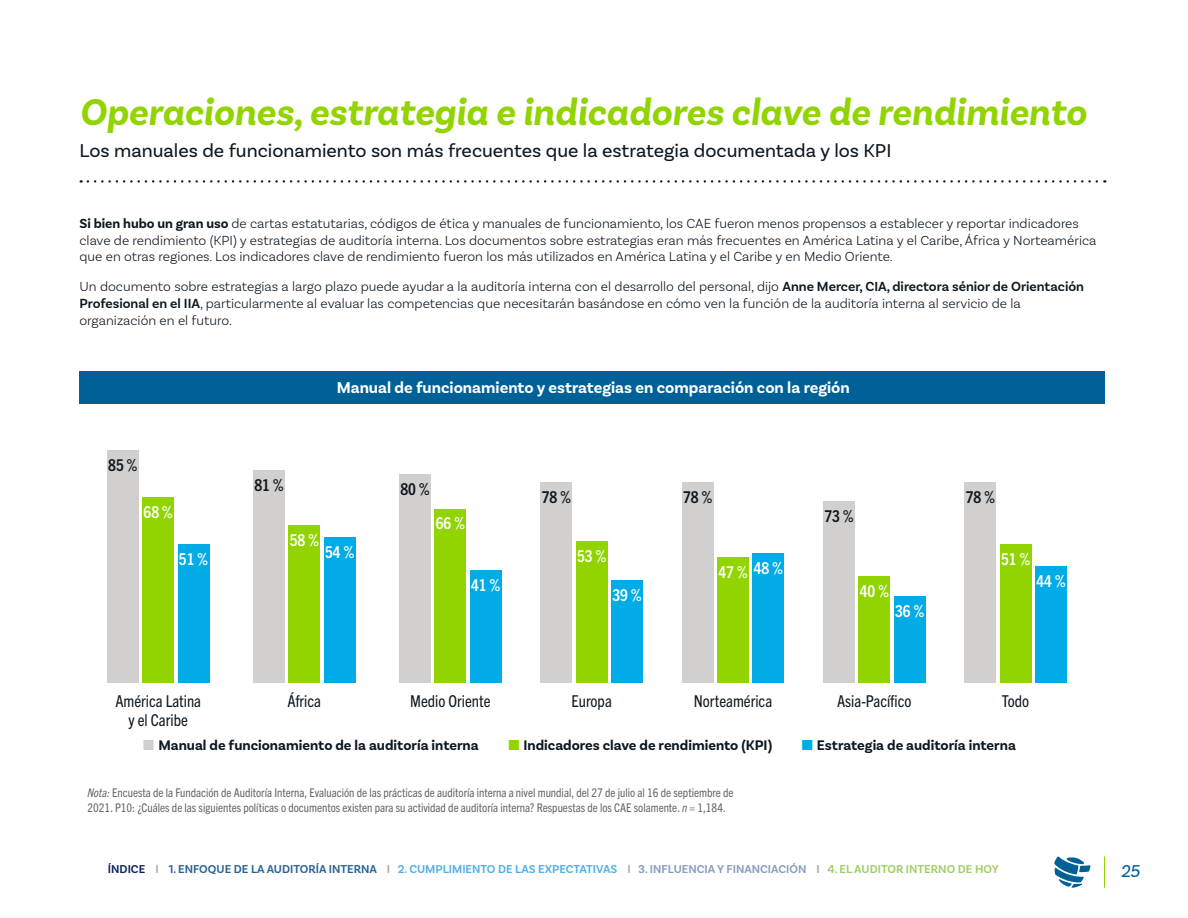
<style>
.page{position:relative;width:1188px;height:918px;background:#fff}
.page>*{position:absolute;margin:0;border:0;box-sizing:border-box;transform-origin:0 0}
.t1{font:italic 700 39px "Basic Sans";color:#91d400}
.t2{font:19.5px "Basic Sans";color:#0e1821}
.t3{font:italic 18px "Basic Sans";color:#006098}
.t4{font:700 16.5px "Basic Sans";color:#fff}
.t5{font:condensed 16.35px/19.6px "Trade Gothic Next LT Pro";color:#0e1821;text-align:center}
.t6{font:700 condensed 16.35px "Trade Gothic Next LT Pro";color:#0e1821}
.t7{font:700 condensed 16.35px "Trade Gothic Next LT Pro";color:#fcfeff}
.t8{font:700 condensed 16.35px "Trade Gothic Next LT Pro";color:#fff}
.t9{font:700 14.55px "Basic Sans";color:#0e1821}
.t10{font:300 13.8px/16.6px "Basic Sans";color:#0e1821}
.t11{font:condensed 12px/14.4px "Trade Gothic Next LT Pro";color:#65656a}
.t12{font:600 12px "Basic Sans";color:#4dafe9}
.s1{font-weight:700}
.s2{font-weight:600}
.s3{color:#d2d0ce}
.s4{color:#91d400}
.s5{color:#00abe6}
.s6{font-style:italic}
.s7{color:#07215c}
.s8{color:#a7a9ac}
.s9{color:#276194}
.s10{color:#879cbd}
.s11{color:#a0cd63}
</style>
<div class="page">
<hr style="left:1104px;top:856px;width:1px;height:32px;background:#91d400">
<svg style="left:1054px;top:856px;width:36px;height:32px"></svg>
<svg style="left:88px;top:180px;width:1017px;height:3px"></svg>
<div style="left:107px;top:450px;width:32px;height:233px;background:#d2d0ce"></div>
<div style="left:253px;top:470px;width:32px;height:213px;background:#d2d0ce"></div>
<div style="left:399px;top:474px;width:32px;height:209px;background:#d2d0ce"></div>
<div style="left:540px;top:482px;width:32px;height:201px;background:#d2d0ce"></div>
<div style="left:682px;top:482px;width:31px;height:201px;background:#d2d0ce"></div>
<div style="left:823px;top:501px;width:32px;height:182px;background:#d2d0ce"></div>
<div style="left:964px;top:482px;width:32px;height:201px;background:#d2d0ce"></div>
<div style="left:142px;top:497px;width:32px;height:186px;background:#91d400"></div>
<div style="left:288px;top:525px;width:32px;height:158px;background:#91d400"></div>
<div style="left:435px;top:509px;width:31px;height:174px;background:#91d400"></div>
<div style="left:576px;top:541px;width:32px;height:142px;background:#91d400"></div>
<div style="left:717px;top:557px;width:32px;height:126px;background:#91d400"></div>
<div style="left:858px;top:576px;width:32px;height:107px;background:#91d400"></div>
<div style="left:1000px;top:545px;width:31px;height:138px;background:#91d400"></div>
<div style="left:178px;top:545px;width:31px;height:138px;background:#00abe6"></div>
<div style="left:324px;top:537px;width:31px;height:146px;background:#00abe6"></div>
<div style="left:470px;top:570px;width:32px;height:113px;background:#00abe6"></div>
<div style="left:611px;top:580px;width:32px;height:103px;background:#00abe6"></div>
<div style="left:752px;top:553px;width:32px;height:130px;background:#00abe6"></div>
<div style="left:894px;top:596px;width:31px;height:87px;background:#00abe6"></div>
<div style="left:1035px;top:566px;width:32px;height:117px;background:#00abe6"></div>
<div style="left:80px;top:371px;width:1026px;height:32px;background:#006098"></div>
<h1 class="t1" style="left:80px;top:89px;width:1008px">Operaciones, estrategia e indicadores clave de rendimiento</h1>
<h2 class="t2" style="left:80px;top:139px;width:813px">Los manuales de funcionamiento son más frecuentes que la estrategia documentada y los KPI</h2>
<p class="t10" style="left:80px;top:215px;width:1019px"><span class="s1">Si bien hubo un gran uso</span> de cartas estatutarias, códigos de ética y manuales de funcionamiento, los CAE fueron menos propensos a establecer y reportar indicadores clave de rendimiento (KPI) y estrategias de auditoría interna. Los documentos sobre estrategias eran más frecuentes en América Latina y el Caribe, África y Norteamérica que en otras regiones. Los indicadores clave de rendimiento fueron los más utilizados en América Latina y el Caribe y en Medio Oriente.</p>
<p class="t10" style="left:80px;top:278px;width:1006px">Un documento sobre estrategias a largo plazo puede ayudar a la auditoría interna con el desarrollo del personal, dijo <span class="s2">Anne Mercer, CIA, directora sénior de Orientación<br>Profesional en el IIA</span>, particularmente al evaluar las competencias que necesitarán basándose en cómo ven la función de la auditoría interna al servicio de la organización en el futuro.</p>
<p class="t6" style="left:108px;top:454px;width:31px">85 %</p>
<p class="t7" style="left:144px;top:500px;width:31px">68 %</p>
<p class="t4" style="left:337px;top:378px;width:515px">Manual de funcionamiento y estrategias en comparación con la región</p>
<p class="t6" style="left:254px;top:474px;width:31px">81 %</p>
<p class="t6" style="left:400px;top:478px;width:31px">80 %</p>
<p class="t7" style="left:436px;top:512px;width:31px">66 %</p>
<p class="t6" style="left:542px;top:486px;width:31px">78 %</p>
<p class="t6" style="left:683px;top:486px;width:31px">78 %</p>
<p class="t6" style="left:824px;top:505px;width:31px">73 %</p>
<p class="t6" style="left:966px;top:486px;width:31px">78 %</p>
<p class="t7" style="left:290px;top:529px;width:31px">58 %</p>
<p class="t8" style="left:325px;top:540px;width:31px">54 %</p>
<p class="t7" style="left:577px;top:545px;width:31px">53 %</p>
<p class="t8" style="left:179px;top:548px;width:31px">51 %</p>
<p class="t7" style="left:1001px;top:548px;width:31px">51 %</p>
<p class="t8" style="left:754px;top:556px;width:31px">48 %</p>
<p class="t7" style="left:718px;top:561px;width:31px">47 %</p>
<p class="t8" style="left:1036px;top:570px;width:31px">44 %</p>
<p class="t8" style="left:471px;top:574px;width:31px">41 %</p>
<p class="t7" style="left:860px;top:580px;width:31px">40 %</p>
<p class="t8" style="left:612px;top:584px;width:31px">39 %</p>
<p class="t8" style="left:895px;top:600px;width:31px">36 %</p>
<p class="t5" style="left:115px;top:690px;width:87px">América Latina y el Caribe</p>
<p class="t5" style="left:287px;top:690px;width:35px">África</p>
<p class="t5" style="left:410px;top:690px;width:82px">Medio Oriente</p>
<p class="t5" style="left:571px;top:690px;width:42px">Europa</p>
<p class="t5" style="left:694px;top:690px;width:80px">Norteamérica</p>
<p class="t5" style="left:837px;top:690px;width:76px">Asia-Pacífico</p>
<p class="t5" style="left:1002px;top:690px;width:29px">Todo</p>
<p class="t9" style="left:143px;top:737px;width:337px"><span class="s3">■</span> Manual de funcionamiento de la auditoría interna</p>
<p class="t9" style="left:508px;top:737px;width:265px"><span class="s4">■</span> Indicadores clave de rendimiento (KPI)</p>
<p class="t9" style="left:802px;top:737px;width:216px"><span class="s5">■</span> Estrategia de auditoría interna</p>
<p class="t11" style="left:87px;top:785px;width:648px"><span class="s6">Nota:</span> Encuesta de la Fundación de Auditoría Interna, Evaluación de las prácticas de auditoría interna a nivel mundial, del 27 de julio al 16 de septiembre de<br>2021. P10: ¿Cuáles de las siguientes políticas o documentos existen para su actividad de auditoría interna? Respuestas de los CAE solamente. <span class="s6">n</span> = 1,184.</p>
<p class="t12" style="left:108px;top:862px;width:892px"><span class="s7">ÍNDICE</span> <span class="s8">I</span> <span class="s9">1. ENFOQUE DE LA AUDITORÍA INTERNA</span> <span class="s8">I</span> 2. CUMPLIMIENTO DE LAS EXPECTATIVAS <span class="s8">I</span> <span class="s10">3. INFLUENCIA Y FINANCIACIÓN</span> <span class="s8">I</span> <span class="s11">4. EL AUDITOR INTERNO DE HOY</span></p>
<h3 class="t3" style="left:1121px;top:861px;width:21px">25</h3>
</div>
